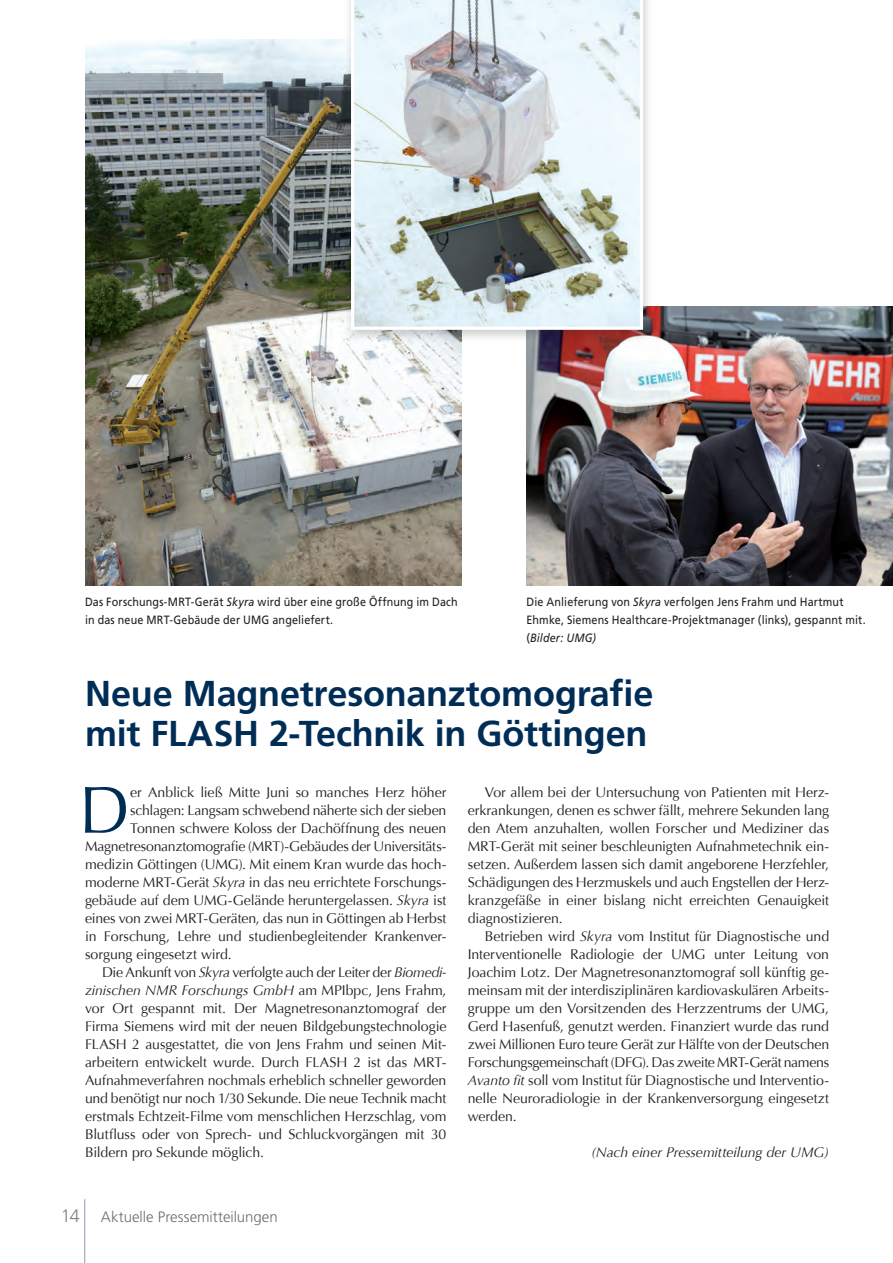
<style>
.page{position:relative;width:893px;height:1263px;background:#fff}
.page>*{position:absolute;margin:0;border:0;box-sizing:border-box;transform-origin:0 0}
.t1{font:66.6px "Optima";color:#002d56}
.t2{font:700 36px/40.5px "Frutiger";letter-spacing:-.005em;color:#002d56}
.t3{font:300 15px "Frutiger";color:#6c6d70}
.t4{font:14.1px/18px "Optima";letter-spacing:-.01em;color:#231f20;text-align:justify}
.t5{font:italic 14.1px "Optima";letter-spacing:-.005em;color:#231f20}
.t6{font:12px/18px "Frutiger";letter-spacing:.015em;color:#231f20;scale:.9 1}
.t7{font:italic 12px "Frutiger LT Std";letter-spacing:.015em;color:#231f20;scale:.9 1}
.s1{font-family:"Frutiger LT Std";font-style:italic}
.s2{font-family:"Frutiger";font-style:normal}
.s3{font-style:italic}
.s4{font-style:normal}
.s5{font-size:18px;color:#808285}
</style>
<div class="page">
<hr style="left:84px;top:1199px;width:1px;height:64px;background:#94a2bc">
<img style="left:85px;top:39px;width:376px;height:547px">
<img style="left:526px;top:307px;width:367px;height:279px">
<div style="left:344px;top:0;width:310px;height:343px;background:#231f20;opacity:.23"></div>
<svg style="left:351px;top:0;width:292px;height:330px;background:#c8d1d3"></svg>
<p class="t6" style="left:85px;top:592px;width:416px">Das Forschungs-MRT-Gerät <span class="s1">Skyra</span> wird über eine große Öffnung im Dach in das neue MRT-Gebäude der UMG angeliefert.</p>
<p class="t6" style="left:526px;top:592px;width:378px">Die Anlieferung von <span class="s1">Skyra</span> verfolgen Jens Frahm und Hartmut<br>Ehmke, Siemens Healthcare-Projektmanager (links), gespannt mit.</p>
<p class="t7" style="left:526px;top:630px;width:79px"><span class="s2">(</span>Bilder: UMG)</p>
<h2 class="t2" style="left:85px;top:673px;width:570px">Neue Magnetresonanztomografie mit FLASH 2-Technik in Göttingen</h2>
<h1 class="t1" style="left:79px;top:771px;width:52px">D</h1>
<p class="t4" style="left:130px;top:783px;width:318px">er Anblick ließ Mitte Juni so manches Herz höher</p>
<p class="t4" style="left:468px;top:783px;width:363px;text-indent:17px">Vor allem bei der Untersuchung von Patienten mit Herz&shy;erkrankungen, denen es schwer fällt, mehrere Sekunden lang den Atem anzuhalten, wollen Forscher und Mediziner das MRT-Gerät mit seiner beschleunigten Aufnahmetechnik ein&shy;setzen. Außerdem lassen sich damit angeborene Herzfehler, Schädigungen des Herzmuskels und auch Engstellen der Herz&shy;kranzgefäße in einer bislang nicht erreichten Genauigkeit diagnostizieren.</p>
<p class="t4" style="left:468px;top:927px;width:363px;text-indent:17px">Betrieben wird <span class="s3">Skyra</span> vom Institut für Diagnostische und Interventionelle Radiologie der UMG unter Leitung von Joachim Lotz. Der Magnetresonanztomograf soll künftig ge&shy;meinsam mit der interdisziplinären kardiovaskulären Arbeits&shy;gruppe um den Vorsitzenden des Herzzentrums der UMG, Gerd Hasenfuß, genutzt werden. Finanziert wurde das rund zwei Millionen Euro teure Gerät zur Hälfte von der Deutschen Forschungsgemeinschaft (DFG). Das zweite MRT-Gerät namens <span class="s3">Avanto fit</span> soll vom Institut für Diagnostische und Interventio&shy;nelle Neuroradiologie in der Krankenversorgung eingesetzt werden.</p>
<p class="t5" style="left:591px;top:1144px;width:240px">(Nach einer Pressemitteilung der UMG)</p>
<p class="t4" style="left:130px;top:801px;width:318px">schlagen: Langsam schwebend näherte sich der sieben</p>
<p class="t4" style="left:130px;top:819px;width:318px">Tonnen schwere Koloss der Dachöffnung des neuen</p>
<p class="t4" style="left:85px;top:837px;width:363px">Magnetresonanztomografie (MRT)-Gebäudes der Universitäts-</p>
<p class="t4" style="left:85px;top:855px;width:363px">medizin Göttingen (UMG). Mit einem Kran wurde das hoch-</p>
<p class="t4" style="left:85px;top:873px;width:363px">moderne MRT-Gerät <span class="s3">Skyra</span> in das neu errichtete Forschungs-</p>
<p class="t4" style="left:85px;top:891px;width:363px">gebäude auf dem UMG-Gelände heruntergelassen. <span class="s3">Skyra</span> ist</p>
<p class="t4" style="left:85px;top:909px;width:363px">eines von zwei MRT-Geräten, das nun in Göttingen ab Herbst</p>
<p class="t4" style="left:85px;top:927px;width:363px">in Forschung, Lehre und studienbegleitender Krankenver-</p>
<p class="t4" style="left:85px;top:945px;width:148px">sorgung eingesetzt wird.</p>
<p class="t4" style="left:102px;top:963px;width:346px">Die Ankunft von <span class="s3">Skyra</span> verfolgte auch der Leiter der <span class="s3">Biomedi-</span></p>
<p class="t5" style="left:85px;top:982px;width:363px">zinischen NMR Forschungs GmbH <span class="s4">am MPIbpc, Jens Frahm,</span></p>
<p class="t4" style="left:85px;top:999px;width:363px">vor Ort gespannt mit. Der Magnetresonanztomograf der</p>
<p class="t4" style="left:85px;top:1017px;width:363px">Firma Siemens wird mit der neuen Bildgebungstechnologie</p>
<p class="t4" style="left:85px;top:1035px;width:363px">FLASH 2 ausgestattet, die von Jens Frahm und seinen Mit-</p>
<p class="t4" style="left:85px;top:1053px;width:363px">arbeitern entwickelt wurde. Durch FLASH 2 ist das MRT-</p>
<p class="t4" style="left:85px;top:1071px;width:363px">Aufnahmeverfahren nochmals erheblich schneller geworden</p>
<p class="t4" style="left:85px;top:1089px;width:363px">und benötigt nur noch 1/30 Sekunde. Die neue Technik macht</p>
<p class="t4" style="left:85px;top:1107px;width:363px">erstmals Echtzeit-Filme vom menschlichen Herzschlag, vom</p>
<p class="t4" style="left:85px;top:1125px;width:363px">Blutfluss oder von Sprech- und Schluckvorgängen mit 30</p>
<p class="t4" style="left:85px;top:1143px;width:180px">Bildern pro Sekunde möglich.</p>
<p class="t3" style="left:61px;top:1208px;width:218px"><span class="s5">14</span> Aktuelle Pressemitteilungen</p>
</div>
